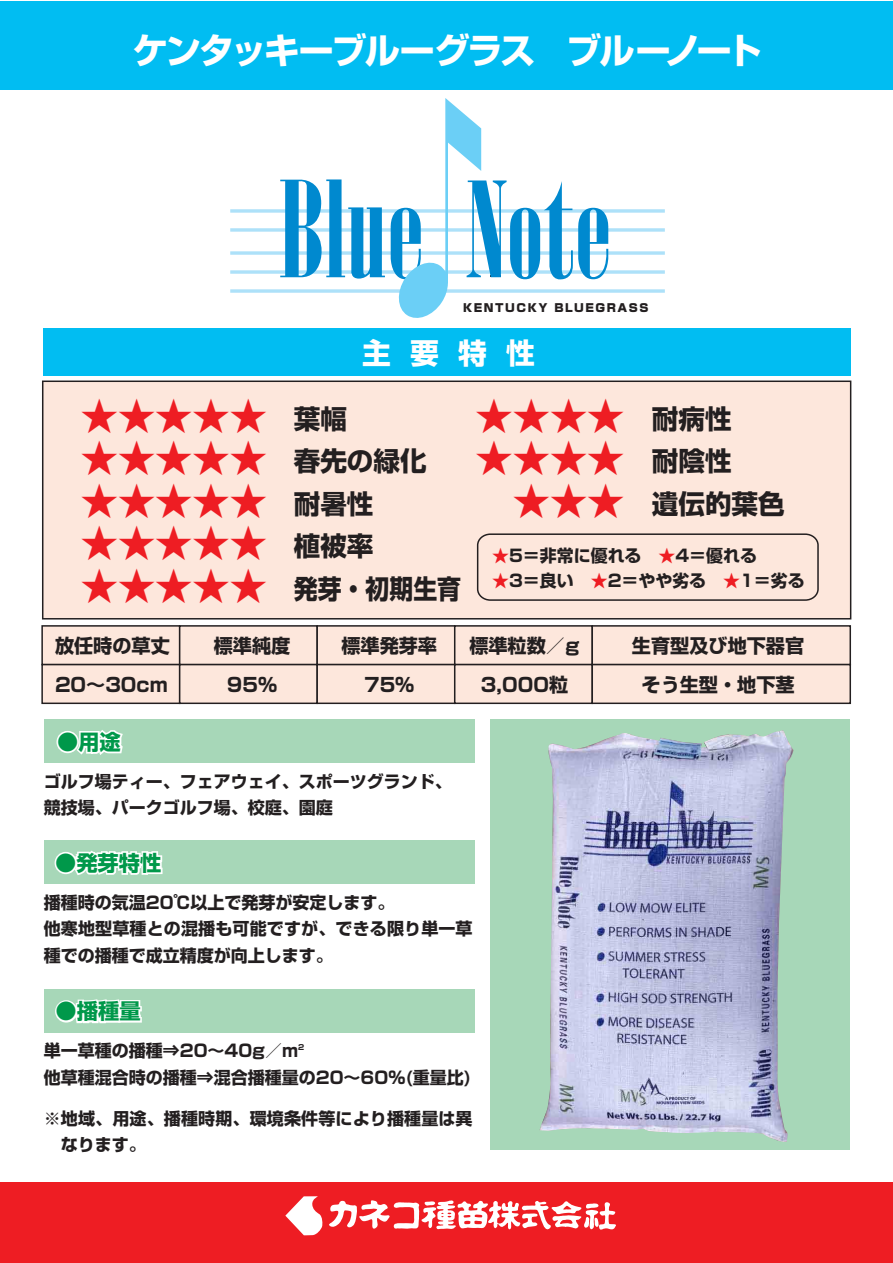
<style>
.page{position:relative;width:893px;height:1263px;background:#fff}
.page>*{position:absolute;margin:0;border:0;box-sizing:border-box;transform-origin:0 0}
.t1{font:700 37.2px "Shin Go Pro";color:#ee1d23}
.t2{font:700 35.55px "Shin Go Pro";letter-spacing:-.075em;color:#fff}
.t3{font:700 28.8px "Shin Go Pro";color:#fff}
.t4{font:700 26.55px/42.5px "Shin Go Pro";color:#231f20}
.t5{font:700 21.3px "Shin Go Pro";color:#00984a}
.t6{font:700 19.2px "Shin Go Pro";color:#231f20}
.t7{font:700 16.95px/26.5px "Shin Go Pro";color:#231f20}
.t8{font:900 11.25px "Shin Go Pro";letter-spacing:.135em;color:#231f20}
.t9{font:700 7.5px "Shin Go Pro";color:#231f20}
.s1{color:#ee1d23}
</style>
<div class="page">
<div style="left:0;top:1px;width:892px;height:89px;background:#01bdf2"></div>
<div style="left:43px;top:328px;width:808px;height:47px;background:#01bdf2"></div>
<div style="left:0;top:1183px;width:892px;height:80px;background:#ee1d23"></div>
<div style="left:42px;top:380px;width:809px;height:239px;background:#fde7dc;border:2px solid #231f20"></div>
<svg style="left:476px;top:533px;width:343px;height:68px"></svg>
<div style="left:41px;top:625px;width:139px;height:40px;background:#fde7dc;border:2px solid #231f20"></div>
<div style="left:179px;top:625px;width:139px;height:40px;background:#fde7dc;border:2px solid #231f20"></div>
<div style="left:316px;top:625px;width:139px;height:40px;background:#fde7dc;border:2px solid #231f20"></div>
<div style="left:454px;top:625px;width:139px;height:40px;background:#fde7dc;border:2px solid #231f20"></div>
<div style="left:591px;top:625px;width:260px;height:40px;background:#fde7dc;border:2px solid #231f20"></div>
<div style="left:41px;top:664px;width:139px;height:40px;background:#fde7dc;border:2px solid #231f20"></div>
<div style="left:179px;top:664px;width:139px;height:40px;background:#fde7dc;border:2px solid #231f20"></div>
<div style="left:316px;top:664px;width:139px;height:40px;background:#fde7dc;border:2px solid #231f20"></div>
<div style="left:454px;top:664px;width:139px;height:40px;background:#fde7dc;border:2px solid #231f20"></div>
<div style="left:591px;top:664px;width:260px;height:40px;background:#fde7dc;border:2px solid #231f20"></div>
<svg style="left:329px;top:1200px;width:287px;height:30px"></svg>
<svg style="left:285px;top:1196px;width:38px;height:39px"></svg>
<div style="left:44px;top:719px;width:430px;height:44px;background:#a7d7b8"></div>
<div style="left:57px;top:731px;width:22px;height:22px;border:3px solid #fff;border-radius:50%"></div>
<svg style="left:74px;top:730px;width:49px;height:25px"></svg>
<div style="left:44px;top:840px;width:430px;height:44px;background:#a7d7b8"></div>
<div style="left:55px;top:852px;width:22px;height:22px;border:3px solid #fff;border-radius:50%"></div>
<svg style="left:70px;top:850px;width:93px;height:25px;background:#f0f8f3"></svg>
<div style="left:44px;top:989px;width:430px;height:43px;background:#a7d7b8"></div>
<div style="left:55px;top:1000px;width:22px;height:22px;border:3px solid #fff;border-radius:50%"></div>
<svg style="left:72px;top:999px;width:70px;height:25px;background:#f3f9f5"></svg>
<div style="left:491px;top:719px;width:359px;height:431px;background:#a7d7b8"></div>
<svg style="left:230px;top:289px;width:435px;height:4px"></svg>
<svg style="left:230px;top:270px;width:435px;height:4px"></svg>
<svg style="left:230px;top:251px;width:435px;height:4px"></svg>
<svg style="left:230px;top:228px;width:435px;height:4px"></svg>
<svg style="left:230px;top:209px;width:435px;height:4px"></svg>
<svg style="left:280px;top:98px;width:329px;height:220px"></svg>
<img style="left:540px;top:730px;width:253px;height:412px">
<h2 class="t2" style="left:133px;top:23px;width:631px">ケンタッキーブルーグラス　ブルーノート</h2>
<p class="t8" style="left:463px;top:299px;width:187px">KENTUCKY BLUEGRASS</p>
<h1 class="t1" style="left:81px;top:386px;width:188px">★★★★★</h1>
<h1 class="t1" style="left:81px;top:428px;width:188px">★★★★★</h1>
<h1 class="t1" style="left:81px;top:471px;width:188px">★★★★★</h1>
<h1 class="t1" style="left:81px;top:513px;width:188px">★★★★★</h1>
<h1 class="t1" style="left:81px;top:556px;width:188px">★★★★★</h1>
<h3 class="t3" style="left:362px;top:330px;width:174px">主 要 特 性</h3>
<h3 class="t4" style="left:294px;top:395px;width:169px">葉幅<br>春先の緑化<br>耐暑性<br>植被率<br>発芽・初期生育</h3>
<h1 class="t1" style="left:476px;top:386px;width:150px">★★★★</h1>
<h3 class="t4" style="left:652px;top:395px;width:134px">耐病性<br>耐陰性<br>遺伝的葉色</h3>
<p class="t7" style="left:492px;top:540px;width:266px"><span class="s1">★</span>5＝非常に優れる　<span class="s1">★</span>4＝優れる</p>
<p class="t7" style="left:492px;top:565px;width:314px"><span class="s1">★</span>3＝良い　<span class="s1">★</span>2＝やや劣る　<span class="s1">★</span>1＝劣る</p>
<h1 class="t1" style="left:476px;top:428px;width:150px">★★★★</h1>
<h1 class="t1" style="left:513px;top:471px;width:113px">★★★</h1>
<p class="t6" style="left:55px;top:631px;width:116px">放任時の草丈</p>
<p class="t6" style="left:214px;top:631px;width:78px">標準純度</p>
<p class="t6" style="left:341px;top:631px;width:97px">標準発芽率</p>
<p class="t6" style="left:469px;top:631px;width:112px">標準粒数／g</p>
<p class="t6" style="left:632px;top:631px;width:174px">生育型及び地下器官</p>
<p class="t6" style="left:55px;top:669px;width:114px">20～30cm</p>
<p class="t6" style="left:227px;top:669px;width:52px">95％</p>
<p class="t6" style="left:364px;top:669px;width:52px">75％</p>
<p class="t6" style="left:481px;top:669px;width:89px">3,000粒</p>
<p class="t6" style="left:641px;top:669px;width:155px">そう生型・地下茎</p>
<p class="t5" style="left:57px;top:725px;width:65px">●用途</p>
<p class="t7" style="left:44px;top:766px;width:410px">ゴルフ場ティー、フェアウェイ、スポーツグランド、競技場、パークゴルフ場、校庭、園庭</p>
<p class="t5" style="left:55px;top:846px;width:108px">●発芽特性</p>
<p class="t7" style="left:44px;top:887px;width:430px">播種時の気温20℃以上で発芽が安定します。<br>他寒地型草種との混播も可能ですが、できる限り単一草種での播種で成立精度が向上します。</p>
<p class="t5" style="left:56px;top:994px;width:87px">●播種量</p>
<p class="t7" style="left:44px;top:1035px;width:256px">単一草種の播種⇒20～40g／m</p>
<p class="t9" style="left:298px;top:1041px;width:8px">2</p>
<p class="t7" style="left:44px;top:1062px;width:429px">他草種混合時の播種⇒混合播種量の20～60％(重量比)</p>
<p class="t7" style="left:44px;top:1103px;width:430px">※地域、用途、播種時期、環境条件等により播種量は異　なります。</p>
</div>
